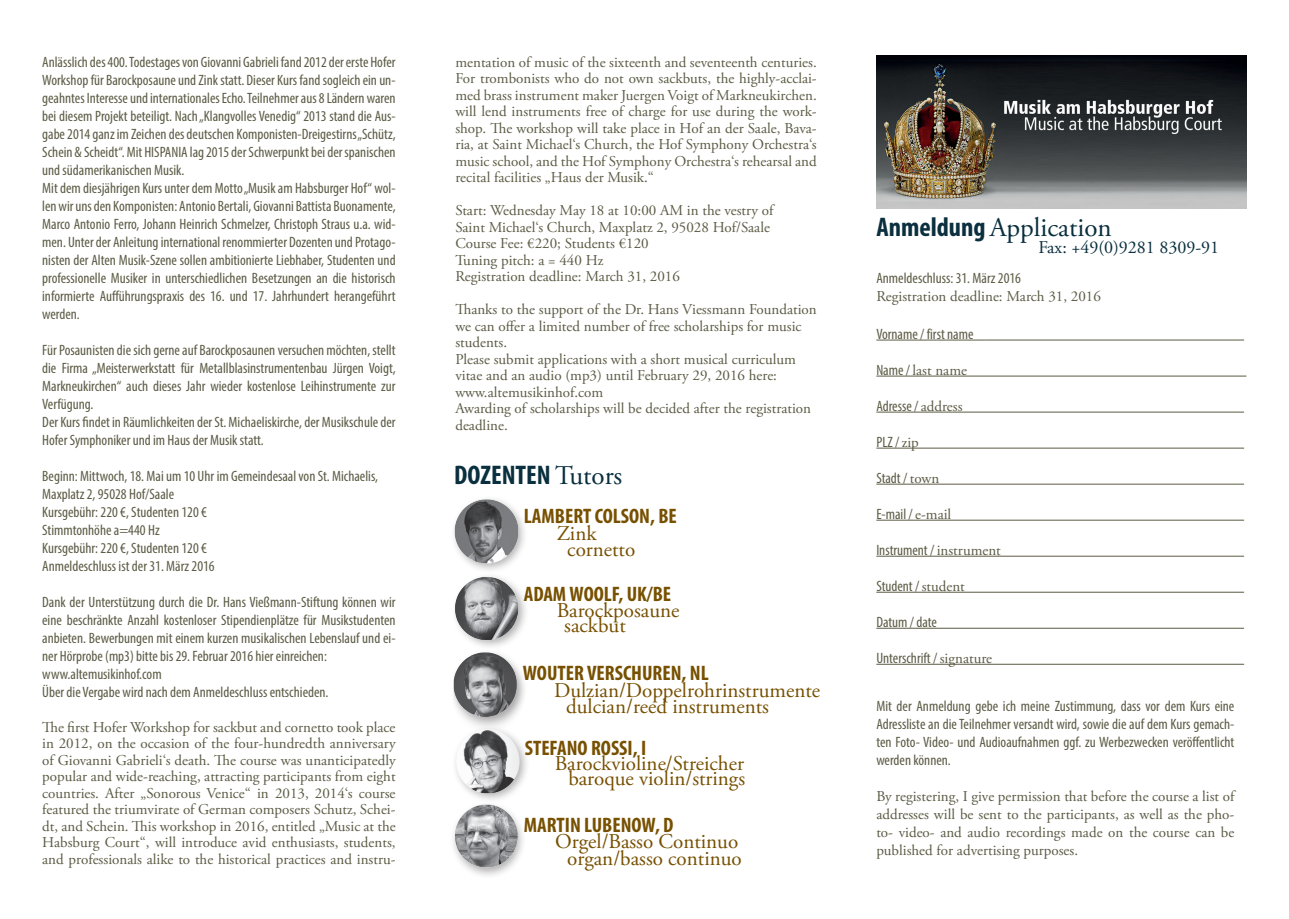
<style>
.page{position:relative;width:1289px;height:919px;background:#fff}
.page>*{position:absolute;margin:0;border:0;box-sizing:border-box;transform-origin:0 0}
.t1{font:27px "Adobe Garamond Pro";color:#0a2f3e}
.t2{font:700 condensed 27px "Myriad Pro";color:#0a2f3e}
.t3{font:21px "Adobe Garamond Pro";color:#775000}
.t4{font:700 condensed 21px "Myriad Pro";color:#775000}
.t5{font:18px "Adobe Garamond Pro";color:#0a2f3e}
.t6{font:condensed 15px/18px "Myriad Pro";color:#5c5b45;text-align:justify}
.t7{font:15px/16.5px "Adobe Garamond Pro";color:#5c5b45}
.s1{font-family:"Adobe Garamond Pro";font-weight:400;font-stretch:normal}
.s2{font-family:"Myriad Pro";font-weight:700;font-stretch:condensed}
.s3{font-family:"Myriad Pro";font-stretch:condensed}
.s4{font-family:"Adobe Garamond Pro";font-stretch:normal}
</style>
<div class="page">
<div style="left:450px;top:494px;width:78px;height:79px;background:#231f20;opacity:.35"></div>
<img style="left:455px;top:500px;width:63px;height:63px">
<div style="left:451px;top:572px;width:78px;height:78px;background:#231f20;opacity:.35"></div>
<img style="left:455px;top:576px;width:63px;height:64px">
<div style="left:449px;top:655px;width:78px;height:80px;background:#231f20;opacity:.1"></div>
<div style="left:454px;top:649px;width:73px;height:76px;background:#231f20;opacity:.35"></div>
<img style="left:454px;top:653px;width:63px;height:63px">
<div style="left:451px;top:724px;width:79px;height:79px;background:#231f20;opacity:.35"></div>
<img style="left:456px;top:729px;width:64px;height:64px">
<div style="left:449px;top:803px;width:77px;height:76px;background:#231f20;opacity:.35"></div>
<img style="left:455px;top:804px;width:63px;height:63px">
<hr style="left:876px;top:339px;width:109px;height:1px;background:#5c5b45">
<hr style="left:985px;top:339px;width:259px;height:1px;background:#5c5b45">
<hr style="left:876px;top:375px;width:370px;height:1px;background:#5c5b45">
<hr style="left:876px;top:411px;width:367px;height:1px;background:#5c5b45">
<hr style="left:876px;top:447px;width:367px;height:1px;background:#5c5b45">
<hr style="left:876px;top:483px;width:367px;height:1px;background:#5c5b45">
<hr style="left:876px;top:519px;width:368px;height:1px;background:#5c5b45">
<hr style="left:876px;top:555px;width:368px;height:1px;background:#5c5b45">
<hr style="left:876px;top:591px;width:367px;height:1px;background:#5c5b45">
<hr style="left:876px;top:627px;width:368px;height:1px;background:#5c5b45">
<hr style="left:876px;top:663px;width:368px;height:1px;background:#5c5b45">
<img style="left:876px;top:56px;width:370px;height:153px">
<p class="t6" style="left:42px;top:53px;width:355px">Anlässlich des 400. Todestages von Giovanni Gabrieli fand 2012 der erste Hofer Workshop für Barockposaune und Zink statt. Dieser Kurs fand sogleich ein un&shy;geahntes Interesse und internationales Echo. Teilnehmer aus 8 Ländern waren bei diesem Projekt beteiligt. Nach „Klangvolles Venedig“ 2013 stand die Aus&shy;gabe 2014 ganz im Zeichen des deutschen Komponisten-Dreigestirns „Schütz, Schein &amp; Scheidt“. Mit HISPANIA lag 2015 der Schwerpunkt bei der spanischen und südamerikanischen Musik.</p>
<p class="t6" style="left:42px;top:179px;width:355px">Mit dem diesjährigen Kurs unter dem Motto „Musik am Habsburger Hof“ wol&shy;len wir uns den Komponisten: Antonio Bertali, Giovanni Battista Buonamente, Marco Antonio Ferro, Johann Heinrich Schmelzer, Christoph Straus u.a. wid&shy;men. Unter der Anleitung international renommierter Dozenten und Protago&shy;nisten der Alten Musik-Szene sollen ambitionierte Liebhaber, Studenten und professionelle Musiker in unterschiedlichen Besetzungen an die historisch informierte Aufführungspraxis des 16. und 17. Jahrhundert herangeführt werden.</p>
<p class="t6" style="left:42px;top:341px;width:355px">Für Posaunisten die sich gerne auf Barockposaunen versuchen möchten, stellt die Firma „Meisterwerkstatt für Metallblasinstrumentenbau Jürgen Voigt, Markneukirchen“ auch dieses Jahr wieder kostenlose Leihinstrumente zur Verfügung.</p>
<p class="t6" style="left:42px;top:413px;width:355px">Der Kurs findet in Räumlichkeiten der St. Michaeliskirche, der Musikschule der<br>Hofer Symphoniker und im Haus der Musik statt.</p>
<p class="t6" style="left:42px;top:467px;width:337px">Beginn: Mittwoch, 18. Mai um 10 Uhr im Gemeindesaal von St. Michaelis,</p>
<p class="t6" style="left:42px;top:485px;width:133px">Maxplatz 2, 95028 Hof/Saale</p>
<p class="t6" style="left:42px;top:503px;width:166px">Kursgebühr: 220 €, Studenten 120 €</p>
<p class="t6" style="left:42px;top:521px;width:119px">Stimmtonhöhe a=440 Hz</p>
<p class="t6" style="left:42px;top:539px;width:166px">Kursgebühr: 220 €, Studenten 120 €</p>
<p class="t6" style="left:42px;top:557px;width:174px">Anmeldeschluss ist der 31. März 2016</p>
<p class="t6" style="left:42px;top:593px;width:355px">Dank der Unterstützung durch die Dr. Hans Vießmann-Stiftung können wir eine beschränkte Anzahl kostenloser Stipendienplätze für Musikstudenten anbieten. Bewerbungen mit einem kurzen musikalischen Lebenslauf und ei&shy;ner Hörprobe (mp3) bitte bis 29. Februar 2016 hier einreichen:</p>
<p class="t6" style="left:42px;top:665px;width:121px">www.altemusikinhof.com</p>
<p class="t6" style="left:42px;top:683px;width:288px">Über die Vergabe wird nach dem Anmeldeschluss entschieden.</p>
<p class="t7" style="left:42px;top:719px;width:355px;text-align:justify">The first Hofer Workshop for sackbut and cornetto took place in 2012, on the occasion of the four-hundredth anniversary of Giovanni Gabrieli‘s death. The course was unanticipatedly popular and wide-reaching, attracting participants from eight countries. After „Sonorous Venice“ in 2013, 2014‘s course featured the triumvirate of German composers Schutz, Schei&shy;dt, and Schein. This workshop in 2016, entitled „Music at the Habsburg Court“, will introduce avid enthusiasts, students, and professionals alike to the historical practices and instru-</p>
<p class="t7" style="left:455px;top:54px;width:363px">mentation of music of the sixteenth and seventeenth centuries.</p>
<p class="t7" style="left:455px;top:71px;width:363px">For trombonists who do not own sackbuts, the highly-acclai&shy;med brass instrument maker Juergen Voigt of Markneukirchen.</p>
<p class="t7" style="left:455px;top:104px;width:363px;text-align:justify">will lend instruments free of charge for use during the work&shy;shop. The workshop will take place in Hof an der Saale, Bava&shy;ria, at Saint Michael‘s Church, the Hof Symphony Orchestra‘s music school, and the Hof Symphony Orchestra‘s rehearsal and recital facilities „Haus der Musik.“</p>
<p class="t7" style="left:455px;top:203px;width:319px">Start: Wednesday May 18 at 10:00 AM in the vestry of</p>
<p class="t7" style="left:455px;top:219px;width:316px">Saint Michael‘s Church, Maxplatz 2, 95028 Hof/Saale</p>
<p class="t7" style="left:455px;top:236px;width:195px">Course Fee: €220; Students €120</p>
<p class="t7" style="left:455px;top:252px;width:150px">Tuning pitch: a = 440 Hz</p>
<p class="t7" style="left:455px;top:269px;width:226px">Registration deadline: March 31, 2016</p>
<p class="t7" style="left:455px;top:302px;width:363px">Thanks to the support of the Dr. Hans Viessmann Foundation we can offer a limited number of free scholarships for music students.</p>
<p class="t7" style="left:455px;top:351px;width:342px">Please submit applications with a short musical curriculum vitae and an audio (mp3) until February 29, 2016 here:</p>
<p class="t7" style="left:455px;top:384px;width:149px">www.altemusikinhof.com</p>
<p class="t7" style="left:455px;top:401px;width:357px">Awarding of scholarships will be decided after the registration deadline.</p>
<p class="t2" style="left:454px;top:458px;width:169px">DOZENTEN <span class="s1">Tutors</span></p>
<p class="t4" style="left:523px;top:503px;width:154px">LAMBERT COLSON, BE</p>
<p class="t3" style="left:556px;top:520px;width:41px">Zink</p>
<p class="t3" style="left:567px;top:536px;width:70px">cornetto</p>
<p class="t4" style="left:523px;top:580px;width:149px">ADAM WOOLF, UK/BE</p>
<p class="t3" style="left:556px;top:598px;width:124px">Barockposaune</p>
<p class="t3" style="left:564px;top:613px;width:63px">sackbut</p>
<p class="t4" style="left:522px;top:660px;width:187px">WOUTER VERSCHUREN, NL</p>
<p class="t3" style="left:554px;top:677px;width:267px">Dulzian/Doppelrohrinstrumente</p>
<p class="t3" style="left:566px;top:694px;width:204px">dulcian/reed instruments</p>
<p class="t4" style="left:525px;top:734px;width:123px">STEFANO ROSSI, I</p>
<p class="t3" style="left:555px;top:750px;width:191px">Barockvioline/Streicher</p>
<p class="t3" style="left:568px;top:765px;width:178px">baroque violin/strings</p>
<p class="t4" style="left:523px;top:811px;width:151px">MARTIN LUBENOW, D</p>
<p class="t3" style="left:555px;top:828px;width:184px">Orgel/Basso Continuo</p>
<p class="t3" style="left:567px;top:845px;width:176px">organ/basso continuo</p>
<p class="t1" style="left:876px;top:212px;width:237px"><span class="s2">Anmeldung</span> Application</p>
<p class="t5" style="left:1038px;top:236px;width:182px">Fax: +49(0)9281 8309-91</p>
<p class="t6" style="left:876px;top:269px;width:146px">Anmeldeschluss: 31. März 2016</p>
<p class="t7" style="left:876px;top:288px;width:226px">Registration deadline: March 31, 2016</p>
<p class="t6" style="left:876px;top:324px;width:99px">Vorname / first name</p>
<p class="t7" style="left:876px;top:362px;width:92px"><span class="s3">Name /</span> last name</p>
<p class="t6" style="left:876px;top:396px;width:88px">Adresse / <span class="s4">address</span></p>
<p class="t6" style="left:876px;top:432px;width:44px">PLZ / <span class="s4">zip</span></p>
<p class="t6" style="left:876px;top:468px;width:64px">Stadt / <span class="s4">town</span></p>
<p class="t6" style="left:876px;top:504px;width:76px">E-mail / <span class="s4">e-mail</span></p>
<p class="t6" style="left:876px;top:540px;width:126px">Instrument / <span class="s4">instrument</span></p>
<p class="t6" style="left:876px;top:576px;width:90px">Student / <span class="s4">student</span></p>
<p class="t6" style="left:876px;top:612px;width:62px">Datum / date</p>
<p class="t6" style="left:876px;top:648px;width:117px">Unterschrift / <span class="s4">signature</span></p>
<p class="t6" style="left:876px;top:696px;width:359px">Mit der Anmeldung gebe ich meine Zustimmung, dass vor dem Kurs eine Adressliste an die Teilnehmer versandt wird, sowie die auf dem Kurs gemach&shy;ten Foto- Video- und Audioaufnahmen ggf. zu Werbezwecken veröffentlicht werden können.</p>
<p class="t7" style="left:876px;top:787px;width:359px;line-height:18px;text-align:justify">By registering, I give permission that before the course a list of addresses will be sent to the participants, as well as the pho&shy;to- video- and audio recordings made on the course can be published for advertising purposes.</p>
</div>
